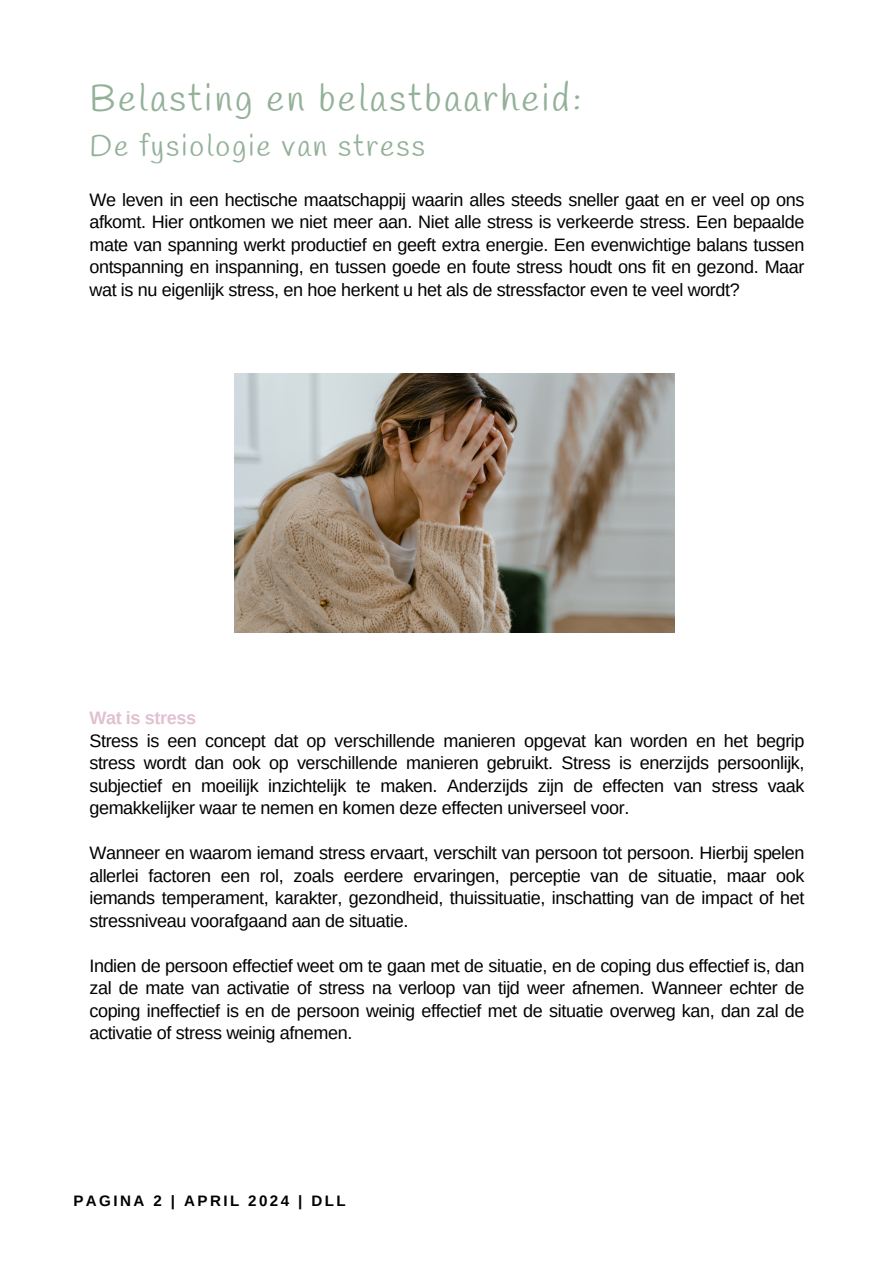
<style>
.page{position:relative;width:894px;height:1264px;background:#fff}
.page>*{position:absolute;margin:0;border:0;box-sizing:border-box;transform-origin:0 0}
.t1{font:37.5px "Handlee";letter-spacing:.07em;color:#93b098}
.t2{font:30px "Handlee";letter-spacing:.07em;color:#93b098}
.t3{font:18px/22.5px "Arimo";letter-spacing:-.02em;color:#000;text-align:justify}
.t4{font:700 15.15px "Arimo";letter-spacing:.16em;color:#000}
.s1{font-weight:700;color:#e1c1d1}
</style>
<div class="page">
<img style="left:235px;top:373px;width:439px;height:259px">
<h2 class="t1" style="left:89px;top:76px;width:493px">Belasting en belastbaarheid:</h2>
<h2 class="t2" style="left:89px;top:128px;width:337px">De fysiologie van stress</h2>
<p class="t3" style="left:89px;top:188px;width:716px">We leven in een hectische maatschappij waarin alles steeds sneller gaat en er veel op ons afkomt. Hier ontkomen we niet meer aan. Niet alle stress is verkeerde stress. Een bepaalde mate van spanning werkt productief en geeft extra energie. Een evenwichtige balans tussen ontspanning en inspanning, en tussen goede en foute stress houdt ons fit en gezond. Maar wat is nu eigenlijk stress, en hoe herkent u het als de stressfactor even te veel wordt?</p>
<h2 class="t3" style="left:89px;top:706px;width:716px;text-align:left"><span class="s1">Wat is stress<br></span>Stress is een concept dat op verschillende manieren opgevat kan worden en het begrip stress wordt dan ook op verschillende manieren gebruikt. Stress is enerzijds persoonlijk, subjectief en moeilijk inzichtelijk te maken. Anderzijds zijn de effecten van stress vaak gemakkelijker waar te nemen en komen deze effecten universeel voor.</h2>
<h2 class="t3" style="left:89px;top:841px;width:716px">Wanneer en waarom iemand stress ervaart, verschilt van persoon tot persoon. Hierbij spelen allerlei factoren een rol, zoals eerdere ervaringen, perceptie van de situatie, maar ook iemands temperament, karakter, gezondheid, thuissituatie, inschatting van de impact of het stressniveau voorafgaand aan de situatie.</h2>
<p class="t3" style="left:89px;top:954px;width:716px">Indien de persoon effectief weet om te gaan met de situatie, en de coping dus effectief is, dan zal de mate van activatie of stress na verloop van tijd weer afnemen. Wanneer echter de coping ineffectief is en de persoon weinig effectief met de situatie overweg kan, dan zal de activatie of stress weinig afnemen.</p>
<h2 class="t4" style="left:73px;top:1191px;width:274px">PAGINA 2 | APRIL 2024 | DLL</h2>
</div>
